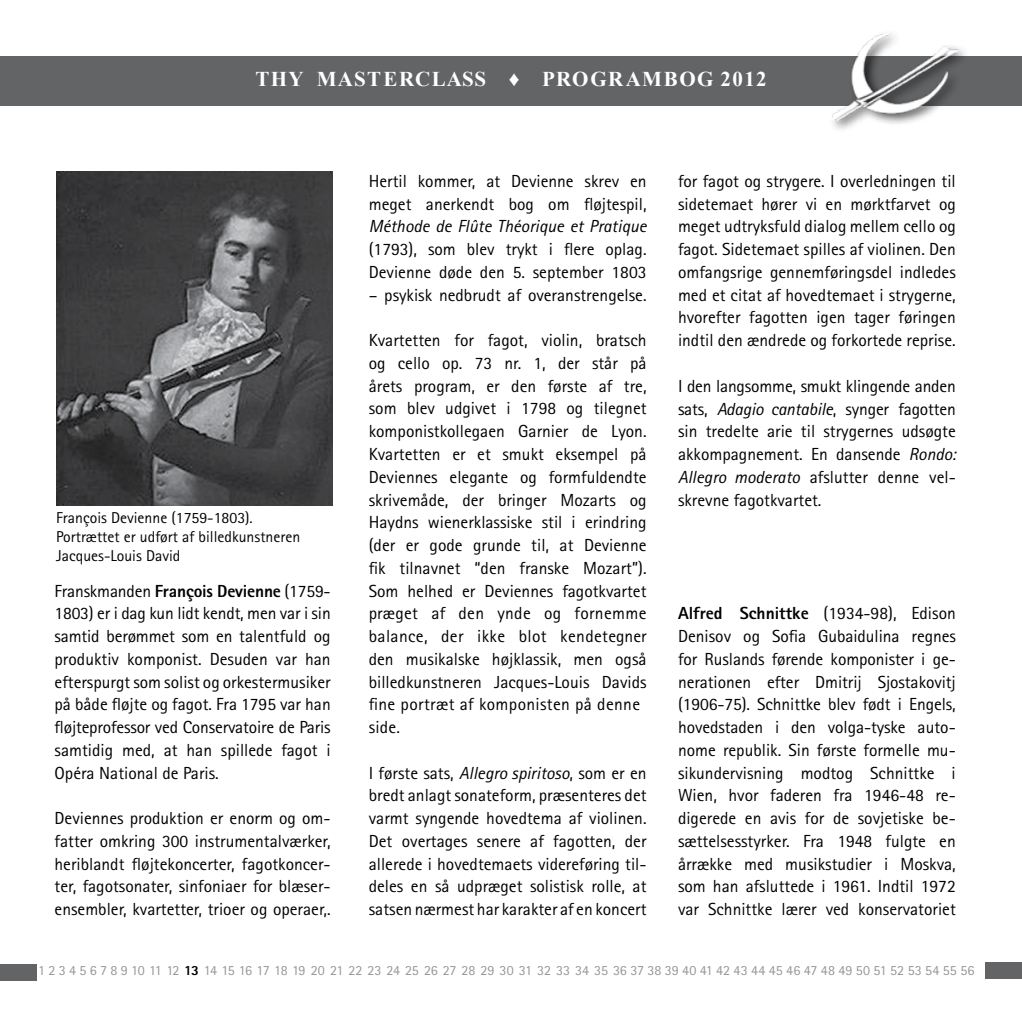
<style>
.page{position:relative;width:1022px;height:1022px;background:#fff}
.page>*{position:absolute;margin:0;border:0;box-sizing:border-box;transform-origin:0 0}
.t1{font:700 21px "Times New Roman";letter-spacing:.07em;color:#fff}
.t2{font:17.5px/22.8px "Rotis Sans Serif";color:#000;text-align:justify}
.t3{font:italic 17.5px "Rotis Sans Serif";color:#000}
.t4{font:15.75px/18.9px "Rotis Sans Serif";color:#000}
.t5{font:14px "Rotis Sans Serif";letter-spacing:-.005em;color:#939598}
.s1{font-weight:800}
.s2{font-style:italic}
.s3{font-weight:800;color:#000}
</style>
<div class="page">
<div style="left:0;top:56px;width:1022px;height:50px;background:#636466"></div>
<div style="left:828px;top:29px;width:143px;height:105px;background:#000;opacity:.75"></div>
<img style="left:832px;top:33px;width:125px;height:88px">
<div style="left:0;top:964px;width:36px;height:17px;background:#636466"></div>
<div style="left:986px;top:962px;width:36px;height:17px;background:#636466"></div>
<img style="left:56px;top:171px;width:276px;height:335px">
<p class="t1" style="left:255px;top:65px;width:513px">THY MASTERCLASS ♦ PROGRAMBOG 2012</p>
<p class="t4" style="left:56px;top:508px;width:246px">François Devienne (1759-1803).<br>Portrættet er udført af billedkunstneren<br>Jacques-Louis David</p>
<p class="t2" style="left:55px;top:579px;width:278px">Franskmanden <span class="s1">François Devienne</span> (1759- 1803) er i dag kun lidt kendt, men var i sin samtid berømmet som en talentfuld og produktiv komponist. Desuden var han efterspurgt som solist og orkestermusiker på både fløjte og fagot. Fra 1795 var han fløjteprofessor ved Conservatoire de Paris samtidig med, at han spillede fagot i Opéra National de Paris.</p>
<p class="t2" style="left:55px;top:807px;width:278px">Deviennes produktion er enorm og om&shy;fatter omkring 300 instrumentalværker, heriblandt fløjtekoncerter, fagotkoncer&shy;ter, fagotsonater, sinfoniaer for blæser&shy;ensembler, kvartetter, trioer og operaer,.</p>
<p class="t2" style="left:369px;top:170px;width:279px">Hertil kommer, at Devienne skrev en meget anerkendt bog om fløjtespil,</p>
<p class="t3" style="left:369px;top:216px;width:279px">Méthode de Flûte Théorique et Pratique</p>
<p class="t2" style="left:369px;top:238px;width:279px">(1793), som blev trykt i flere oplag.<br>Devienne døde den 5. september 1803</p>
<p class="t2" style="left:369px;top:283px;width:279px">– psykisk nedbrudt af overanstrengelse.</p>
<p class="t2" style="left:369px;top:329px;width:279px;text-align:left">Kvartetten for fagot, violin, bratsch og cello op. 73 nr. 1, der står på årets program, er den første af tre, som blev udgivet i 1798 og tilegnet komponistkollegaen Garnier de Lyon.<br>Kvartetten er et smukt eksempel på Deviennes elegante og formfuldendte skrivemåde, der bringer Mozarts og Haydns wienerklassiske stil i erindring (der er gode grunde til, at Devienne fik tilnavnet “den franske Mozart”).<br>Som helhed er Deviennes fagotkvartet præget af den ynde og fornemme balance, der ikke blot kendetegner den musikalske højklassik, men også billedkunstneren Jacques-Louis Davids fine portræt af komponisten på denne side.</p>
<p class="t2" style="left:369px;top:761px;width:279px">I første sats, <span class="s2">Allegro spiritoso</span>, som er en bredt anlagt sonateform, præsenteres det varmt syngende hovedtema af violinen.<br>Det overtages senere af fagotten, der allerede i hovedtemaets videreføring til&shy;deles en så udpræget solistisk rolle, at satsen nærmest har karakter af en koncert</p>
<p class="t2" style="left:678px;top:170px;width:279px">for fagot og strygere. I overledningen til sidetemaet hører vi en mørktfarvet og meget udtryksfuld dialog mellem cello og fagot. Sidetemaet spilles af violinen. Den omfangsrige gennemføringsdel indledes med et citat af hovedtemaet i strygerne, hvorefter fagotten igen tager føringen indtil den ændrede og forkortede reprise.</p>
<p class="t2" style="left:678px;top:374px;width:279px">I den langsomme, smukt klingende anden sats, <span class="s2">Adagio cantabile</span>, synger fagotten sin tredelte arie til strygernes udsøgte akkompagnement. En dansende <span class="s2">Rondo:<br>Allegro moderato</span> afslutter denne vel&shy;skrevne fagotkvartet.</p>
<p class="t2" style="left:678px;top:602px;width:279px"><span class="s1">Alfred Schnittke</span> (1934-98), Edison Denisov og Sofia Gubaidulina regnes for Ruslands førende komponister i ge&shy;nerationen efter Dmitrij Sjostakovitj (1906-75). Schnittke blev født i Engels, hovedstaden i den volga-tyske auto&shy;nome republik. Sin første formelle mu&shy;sikundervisning modtog Schnittke i Wien, hvor faderen fra 1946-48 re&shy;digerede en avis for de sovjetiske be&shy;sættelsesstyrker. Fra 1948 fulgte en årrække med musikstudier i Moskva, som han afsluttede i 1961. Indtil 1972 var Schnittke lærer ved konservatoriet</p>
<p class="t5" style="left:38px;top:962px;width:938px">1 2 3 4 5 6 7 8 9 10 11 12 <span class="s3">13</span> 14 15 16 17 18 19 20 21 22 23 24 25 26 27 28 29 30 31 32 33 34 35 36 37 38 39 40 41 42 43 44 45 46 47 48 49 50 51 52 53 54 55 56</p>
</div>
